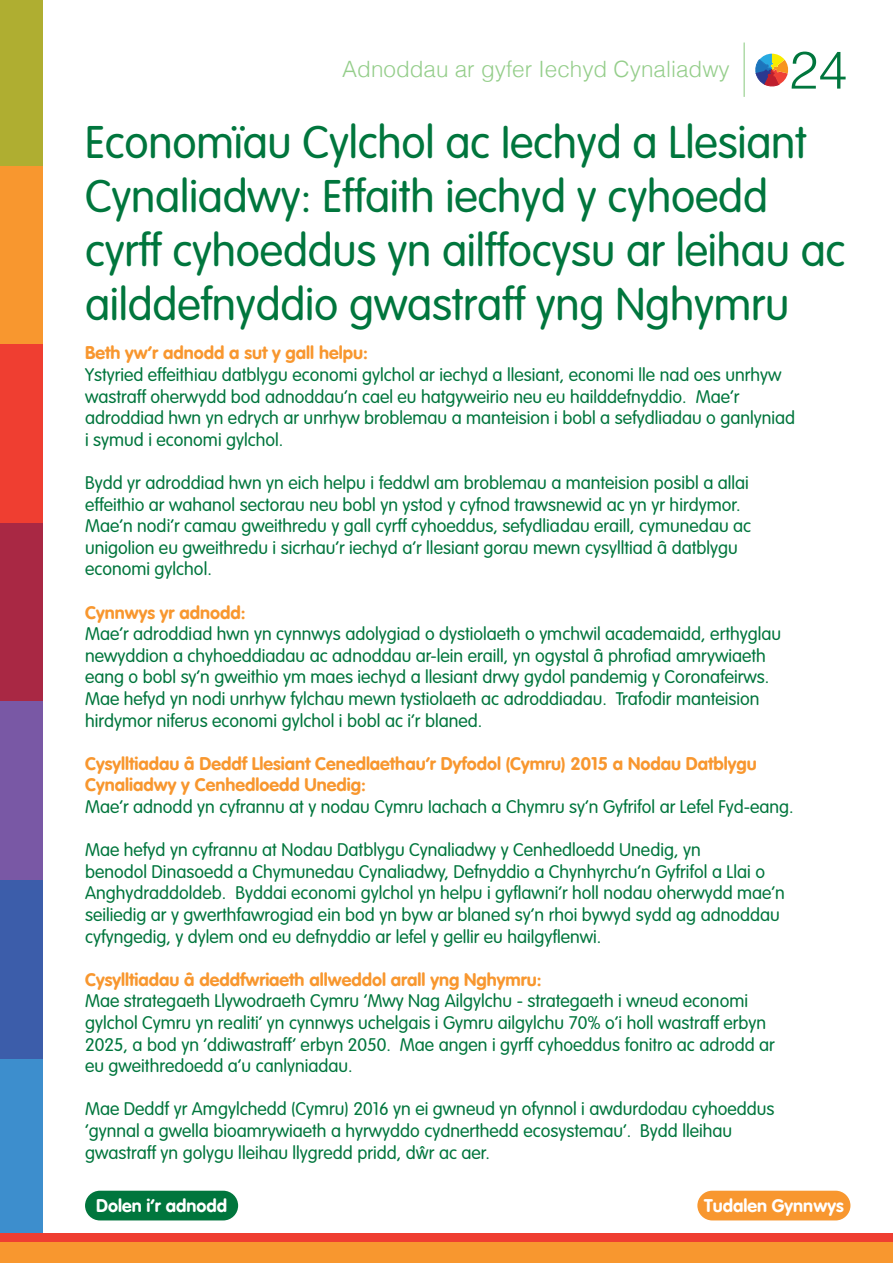
<style>
.page{position:relative;width:893px;height:1263px;background:#fff}
.page>*{position:absolute;margin:0;border:0;box-sizing:border-box;transform-origin:0 0}
.t1{font:300 52.5px "Helvetica LT";color:#00763d}
.t2{font:300 45px/54px "VAG Rounded Std";letter-spacing:-.005em;color:#00763d}
.t3{font:300 22.5px "Helvetica LT";color:#95ce8b}
.t4{font:300 18px/21.6px "VAG Rounded Std";color:#00763d}
.t5{font:18px/21.6px "VAG Rounded Bold";color:#f8972f}
.t6{font:18px "VAG Rounded Bold";color:#fff}
.s1{font-family:"Arial";font-weight:400}
</style>
<div class="page">
<div style="left:0;top:0;width:43px;height:166px;background:#afae31"></div>
<div style="left:0;top:166px;width:43px;height:178px;background:#f8972f"></div>
<div style="left:0;top:344px;width:43px;height:179px;background:#ef3e31"></div>
<div style="left:0;top:523px;width:43px;height:179px;background:#a92844"></div>
<div style="left:0;top:702px;width:43px;height:178px;background:#7958a5"></div>
<div style="left:0;top:880px;width:43px;height:179px;background:#3c5daa"></div>
<div style="left:0;top:1059px;width:43px;height:178px;background:#3d8ecd"></div>
<hr style="left:744px;top:43px;width:1px;height:54px;background:#95ce8b">
<div style="left:0;top:1242px;width:893px;height:21px;background:#f8972f"></div>
<div style="left:0;top:1233px;width:893px;height:9px;background:#ef3e31"></div>
<svg style="left:755px;top:54px;width:34px;height:32px"></svg>
<div style="left:697px;top:1191px;width:153px;height:29px;background:#f8972f;border-radius:15px"></div>
<div style="left:85px;top:1191px;width:153px;height:29px;background:#00763d;border-radius:15px"></div>
<p class="t3" style="left:342px;top:55px;width:389px">Adnoddau ar gyfer Iechyd Cynaliadwy</p>
<h1 class="t1" style="left:789px;top:37px;width:60px">24</h1>
<h2 class="t2" style="left:85px;top:117px;width:762px">Economïau Cylchol ac Iechyd a Llesiant Cynaliadwy: Effaith iechyd y cyhoedd cyrff cyhoeddus yn ailffocysu ar leihau ac ailddefnyddio gwastraff yng Nghymru</h2>
<p class="t5" style="left:85px;top:342px;width:284px">Beth yw’r adnodd a sut y gall helpu:</p>
<p class="t4" style="left:85px;top:364px;width:712px">Ystyried effeithiau datblygu economi gylchol ar iechyd a llesiant, economi lle nad oes unrhyw wastraff oherwydd bod adnoddau’n cael eu hatgyweirio neu eu hailddefnyddio. Mae’r adroddiad hwn yn edrych ar unrhyw broblemau a manteision i bobl a sefydliadau o ganlyniad i symud i economi gylchol.</p>
<p class="t4" style="left:85px;top:472px;width:668px">Bydd yr adroddiad hwn yn eich helpu i feddwl am broblemau a manteision posibl a allai effeithio ar wahanol sectorau neu bobl yn ystod y cyfnod trawsnewid ac yn yr hirdymor.<br>Mae’n nodi’r camau gweithredu y gall cyrff cyhoeddus, sefydliadau eraill, cymunedau ac unigolion eu gweithredu i sicrhau’r iechyd a’r llesiant gorau mewn cysylltiad â datblygu economi gylchol.</p>
<p class="t5" style="left:85px;top:601px;width:162px">Cynnwys yr adnodd:</p>
<p class="t4" style="left:85px;top:624px;width:697px">Mae’r adroddiad hwn yn cynnwys adolygiad o dystiolaeth o ymchwil academaidd, erthyglau newyddion a chyhoeddiadau ac adnoddau ar-lein eraill, yn ogystal â phrofiad amrywiaeth eang o bobl sy’n gweithio ym maes iechyd a llesiant drwy gydol pandemig y Coronafeirws.<br>Mae hefyd yn nodi unrhyw fylchau mewn tystiolaeth ac adroddiadau. Trafodir manteision hirdymor niferus economi gylchol i bobl ac i’r blaned.</p>
<p class="t5" style="left:85px;top:752px;width:673px">Cysylltiadau â Deddf Llesiant Cenedlaethau’r Dyfodol (Cymru) 2015 a Nodau Datblygu<br>Cynaliadwy y Cenhedloedd Unedig:</p>
<p class="t4" style="left:85px;top:796px;width:710px">Mae’r adnodd yn cyfrannu at y nodau Cymru Iachach a Chymru sy’n Gyfrifol ar Lefel Fyd-eang.</p>
<p class="t4" style="left:85px;top:840px;width:701px">Mae hefyd yn cyfrannu at Nodau Datblygu Cynaliadwy y Cenhedloedd Unedig, yn<br>benodol Dinasoedd a Chymunedau Cynaliadwy, Defnyddio a Chynhyrchu’n Gyfrifol a Llai o Anghydraddoldeb. Byddai economi gylchol yn helpu i gyflawni’r holl nodau oherwydd mae’n seiliedig ar y gwerthfawrogiad ein bod yn byw ar blaned sy’n rhoi bywyd sydd ag adnoddau cyfyngedig, y dylem ond eu defnyddio ar lefel y gellir eu hailgyflenwi.</p>
<p class="t5" style="left:85px;top:968px;width:458px">Cysylltiadau â deddfwriaeth allweddol arall yng Nghymru:</p>
<p class="t4" style="left:85px;top:991px;width:691px">Mae strategaeth Llywodraeth Cymru ‘Mwy Nag Ailgylchu - strategaeth i wneud economi gylchol Cymru yn realiti’ yn cynnwys uchelgais i Gymru ailgylchu 70% o’i holl wastraff erbyn 2025, a bod yn ‘ddiwastraff’ erbyn 2050. Mae angen i gyrff cyhoeddus fonitro ac adrodd ar eu gweithredoedd a’u canlyniadau.</p>
<p class="t4" style="left:85px;top:1099px;width:691px">Mae Deddf yr Amgylchedd (Cymru) 2016 yn ei gwneud yn ofynnol i awdurdodau cyhoeddus ‘gynnal a gwella bioamrywiaeth a hyrwyddo cydnerthedd ecosystemau’. Bydd lleihau gwastraff yn golygu lleihau llygredd pridd, d<span class="s1">ŵ</span>r ac aer.</p>
<p class="t6" style="left:96px;top:1195px;width:132px">Dolen i’r adnodd</p>
<p class="t6" style="left:704px;top:1195px;width:141px">Tudalen Gynnwys</p>
</div>
